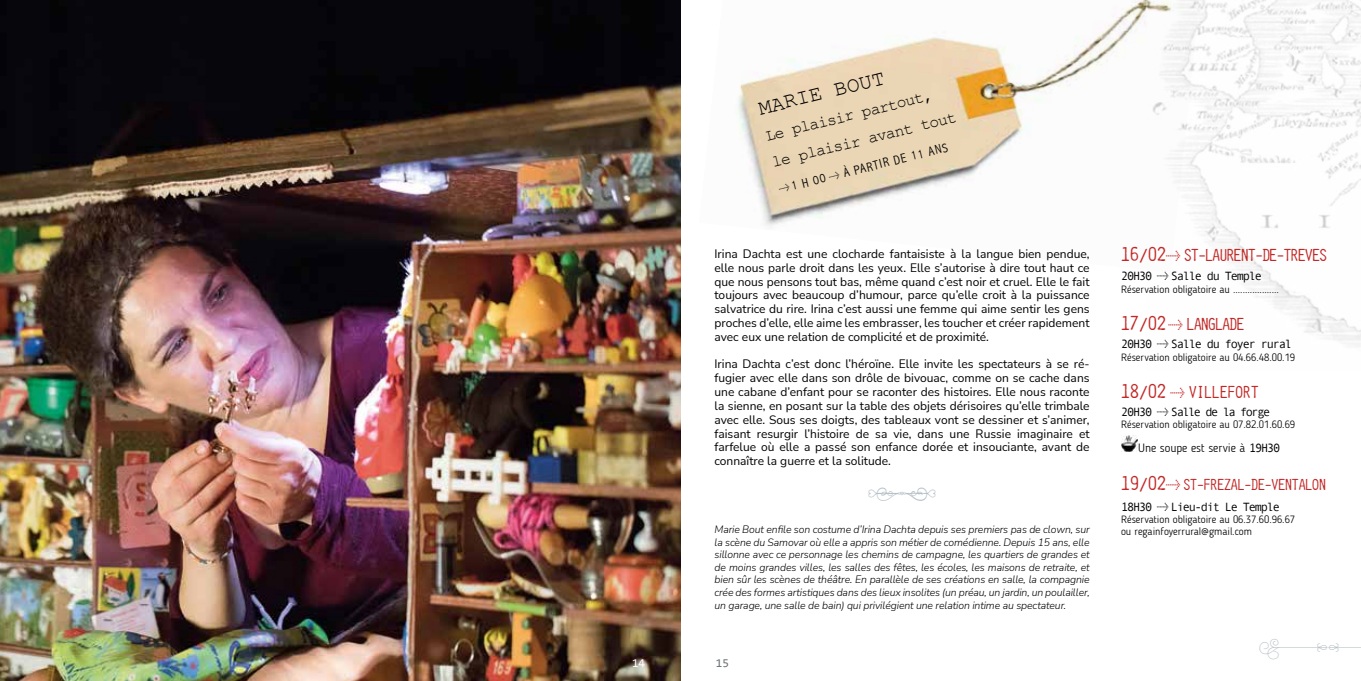
<style>
.page{position:relative;width:1361px;height:681px;background:#fff}
.page>*{position:absolute;margin:0;border:0;box-sizing:border-box;transform-origin:0 0}
.t1{font:40.5px "Honey Moon Personal Use Only";color:#b8c1c6}
.t2{font:36px "Honey Moon Personal Use Only";color:#b6c0c6}
.t3{font:21.6px "Courier New";color:#000}
.t4{font:18px "Selectric Orator";letter-spacing:-.025em;color:#c22826}
.t5{font:18px "Selectric Orator";letter-spacing:.01em;color:#c22826}
.t6{font:16.5px "Selectric Orator";letter-spacing:-.01em;color:#c22826}
.t7{font:16.35px/27px "Courier New";color:#000}
.t8{font:300 condensed 13.05px "Abadi";color:#000}
.t9{font:12px/13.8px "Nunito Sans";color:#000;text-align:justify}
.t10{font:12px "Andale Mono";letter-spacing:-.1em;color:#000}
.t11{font:300 12px "Blogger Sans";color:#000}
.t12{font:12px "Andale Mono";letter-spacing:-.12em;color:#000}
.t13{font:12px "Consolas";color:#fff}
.t14{font:12px "Consolas";color:#6c7173}
.t15{font:italic 300 10.5px/12.6px "Nunito Sans";letter-spacing:-.01em;color:#000;text-align:justify}
.t16{font:300 10.5px/12px "Blogger Sans";color:#000}
.s1{font-family:"Arrowstfb";font-weight:400;font-stretch:normal;font-size:11.1px}
.s2{font-size:21px}
.s3{font-family:"Arrowstfb";font-size:15px}
.s4{font-family:"Arrowstfb"}
.s5{font-family:"Andale Mono";font-weight:400}
</style>
<div class="page">
<img style="left:738px;top:0;width:408px;height:227px">
<img style="left:1146px;top:0;width:215px;height:345px">
<img style="left:0;top:0;width:680px;height:680px">
<img style="left:1121px;top:435px;width:17px;height:16px">
<h3 class="t3" style="left:755px;top:95px;width:131px;rotate:-14deg">MARIE BOUT</h3>
<h3 class="t7" style="left:762px;top:122px;width:191px;rotate:-14deg">Le plaisir partout, le plaisir avant tout</h3>
<p class="t8" style="left:777px;top:182px;width:175px;rotate:-14deg"><span class="s1">V</span> 1 H 00 <span class="s1">V</span> À PARTIR DE 11 ANS</p>
<p class="t9" style="left:714px;top:246px;width:377px">Irina Dachta est une clocharde fantaisiste à la langue bien pendue, elle nous parle droit dans les yeux. Elle s’autorise à dire tout haut ce que nous pensons tout bas, même quand c’est noir et cruel. Elle le fait toujours avec beaucoup d’humour, parce qu’elle croit à la puissance salvatrice du rire. Irina c’est aussi une femme qui aime sentir les gens proches d’elle, elle aime les embrasser, les toucher et créer rapidement avec eux une relation de complicité et de proximité.</p>
<p class="t9" style="left:714px;top:357px;width:377px">Irina Dachta c’est donc l’héroïne. Elle invite les spectateurs à se ré&shy;fugier avec elle dans son drôle de bivouac, comme on se cache dans une cabane d’enfant pour se raconter des histoires. Elle nous raconte la sienne, en posant sur la table des objets dérisoires qu’elle trimbale avec elle. Sous ses doigts, des tableaux vont se dessiner et s’animer, faisant resurgir l’histoire de sa vie, dans une Russie imaginaire et farfelue où elle a passé son enfance dorée et insouciante, avant de connaître la guerre et la solitude.</p>
<h2 class="t2" style="left:864px;top:473px;width:77px">d</h2>
<p class="t15" style="left:714px;top:535px;width:377px">la scène du Samovar où elle a appris son métier de comédienne. Depuis 15 ans, elle sillonne avec ce personnage les chemins de campagne, les quartiers de grandes et de moins grandes villes, les salles des fêtes, les écoles, les maisons de retraite, et bien sûr les scènes de théâtre. En parallèle de ses créations en salle, la compagnie crée des formes artistiques dans des lieux insolites (un préau, un jardin, un poulailler, un garage, une salle de bain) qui privilégient une relation intime au spectateur.</p>
<p class="t15" style="left:714px;top:522px;width:377px">Marie Bout enfile son costume d’Irina Dachta depuis ses premiers pas de clown, sur</p>
<p class="t13" style="left:632px;top:654px;width:15px">14</p>
<p class="t14" style="left:716px;top:654px;width:15px">15</p>
<h3 class="t4" style="left:1121px;top:248px;width:207px"><span class="s2">16/02</span><span class="s3">V</span> ST-LAURENT-DE-TREVES</h3>
<p class="t10" style="left:1121px;top:268px;width:142px">20H30 <span class="s4">V</span> Salle du Temple</p>
<p class="t16" style="left:1121px;top:283px;width:159px">Réservation obligatoire au ...................</p>
<h3 class="t4" style="left:1121px;top:317px;width:125px"><span class="s2">17/02</span> <span class="s3">V</span> LANGLADE</h3>
<p class="t10" style="left:1121px;top:336px;width:172px">20H30 <span class="s4">V</span> Salle du foyer rural</p>
<p class="t16" style="left:1121px;top:351px;width:176px">Réservation obligatoire au 04.66.48.00.19</p>
<h3 class="t5" style="left:1121px;top:385px;width:139px"><span class="s2">18/02</span> <span class="s3">V</span> VILLEFORT</h3>
<p class="t12" style="left:1121px;top:404px;width:151px">20H30 <span class="s4">V</span> Salle de la forge</p>
<p class="t16" style="left:1121px;top:418px;width:176px">Réservation obligatoire au 07.82.01.60.69</p>
<p class="t11" style="left:1138px;top:440px;width:144px">Une soupe est servie à <span class="s5">19H30</span></p>
<h3 class="t6" style="left:1121px;top:477px;width:206px"><span class="s2">19/02</span><span class="s3">V</span> ST-FREZAL-DE-VENTALON</h3>
<p class="t10" style="left:1121px;top:498px;width:160px">18H30 <span class="s4">V</span> Lieu-dit Le Temple</p>
<p class="t16" style="left:1121px;top:513px;width:176px">Réservation obligatoire au 06.37.60.96.67 ou regainfoyerrural@gmail.com</p>
<h1 class="t1" style="left:1253px;top:623px;width:77px">8</h1>
</div>
